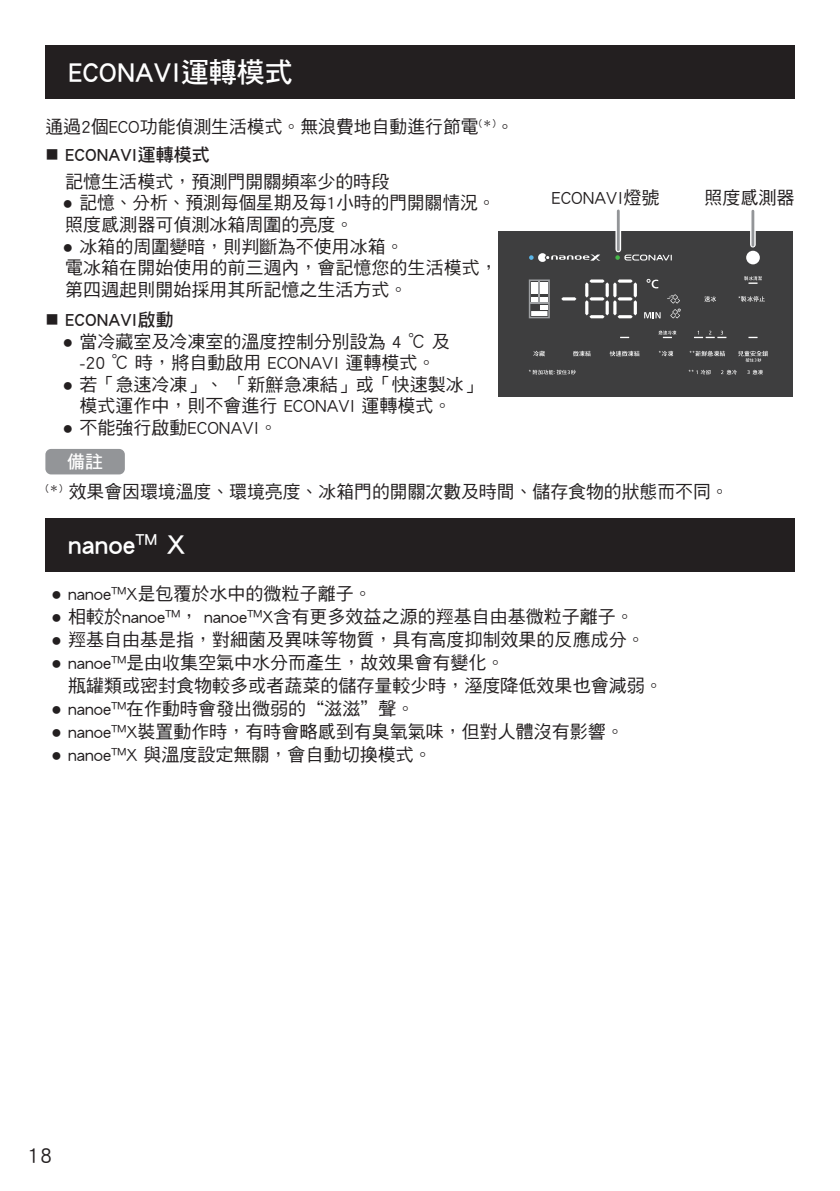
<style>
.page{position:relative;width:840px;height:1191px;background:#fff}
.page>*{position:absolute;margin:0;border:0;box-sizing:border-box;transform-origin:0 0}
.Head-02{font:28px "DF Hei Std W7";color:#fff}
.t1{font:22px "DF Hei Std W5";color:#231f20}
.BULLET{font:18px/21.6px "DF Hei Std W5";color:#231f20}
.Body_9_1{font:18px "DF Hei Std W5";color:#231f20}
.t2{font:18px "DF Hei Std W7";color:#231f20}
.Body_9_1-2{font:18px "DF Hei Std W7";color:#fff}
.s1{font-family:"Arial"}
</style>
<div class="page">
<div style="left:45px;top:45px;width:749px;height:54px;background:#231f20"></div>
<div style="left:45px;top:449px;width:80px;height:25px;background:#939598;border-radius:6px"></div>
<div style="left:498px;top:231px;width:294px;height:165px;background:#3e3e3f"></div>
<div style="left:745px;top:251px;width:14px;height:13px;background:#fff;border-radius:50%"></div>
<svg style="left:601px;top:279px;width:80px;height:39px"></svg>
<hr style="left:585px;top:282px;width:3px;height:15px;background:#fff;border-radius:2px">
<hr style="left:585px;top:300px;width:3px;height:15px;background:#fff;border-radius:2px">
<hr style="left:605px;top:300px;width:3px;height:15px;background:#fff;border-radius:2px">
<hr style="left:605px;top:282px;width:3px;height:15px;background:#fff;border-radius:2px">
<hr style="left:589px;top:297px;width:15px;height:3px;background:#fff;border-radius:2px">
<svg style="left:589px;top:279px;width:15px;height:4px"></svg>
<hr style="left:589px;top:315px;width:15px;height:3px;background:#fff;border-radius:2px">
<hr style="left:561px;top:297px;width:15px;height:3px;background:#fff;border-radius:2px">
<hr style="left:613px;top:282px;width:3px;height:15px;background:#fff;border-radius:2px">
<hr style="left:613px;top:300px;width:3px;height:15px;background:#fff;border-radius:2px">
<hr style="left:633px;top:300px;width:3px;height:15px;background:#fff;border-radius:2px">
<hr style="left:633px;top:282px;width:3px;height:15px;background:#fff;border-radius:2px">
<hr style="left:617px;top:297px;width:15px;height:3px;background:#fff;border-radius:2px">
<svg style="left:617px;top:279px;width:15px;height:4px"></svg>
<hr style="left:617px;top:315px;width:15px;height:3px;background:#fff;border-radius:2px">
<svg style="left:615px;top:255px;width:56px;height:5px"></svg>
<svg style="left:529px;top:253px;width:71px;height:9px"></svg>
<svg style="left:704px;top:296px;width:11px;height:6px"></svg>
<svg style="left:573px;top:351px;width:17px;height:5px"></svg>
<svg style="left:533px;top:351px;width:11px;height:5px"></svg>
<svg style="left:609px;top:351px;width:30px;height:5px"></svg>
<svg style="left:659px;top:351px;width:14px;height:5px"></svg>
<svg style="left:689px;top:351px;width:35px;height:5px"></svg>
<svg style="left:528px;top:279px;width:21px;height:39px"></svg>
<svg style="left:738px;top:351px;width:29px;height:11px"></svg>
<svg style="left:694px;top:331px;width:32px;height:7px"></svg>
<svg style="left:658px;top:330px;width:18px;height:8px"></svg>
<svg style="left:744px;top:276px;width:17px;height:8px"></svg>
<svg style="left:747px;top:370px;width:15px;height:4px"></svg>
<svg style="left:688px;top:370px;width:22px;height:4px"></svg>
<svg style="left:721px;top:370px;width:15px;height:4px"></svg>
<svg style="left:529px;top:370px;width:46px;height:4px"></svg>
<svg style="left:738px;top:296px;width:26px;height:6px"></svg>
<svg style="left:615px;top:211px;width:5px;height:38px"></svg>
<hr style="left:616px;top:211px;width:3px;height:39px;background:#939598">
<svg style="left:750px;top:211px;width:5px;height:34px"></svg>
<hr style="left:751px;top:211px;width:2px;height:34px;background:#939598">
<div style="left:45px;top:518px;width:749px;height:54px;background:#231f20"></div>
<p class="Head-02" style="left:68px;top:56px;width:226px">ECONAVI運轉模式</p>
<p class="Body_9_1" style="left:45px;top:117px;width:470px">通過2個ECO功能偵測生活模式。無浪費地自動進行節電<sup>(＊)</sup>。</p>
<p class="t2" style="left:65px;top:144px;width:146px">ECONAVI運轉模式</p>
<p class="Body_9_1" style="left:65px;top:172px;width:326px">記憶生活模式，預測門開關頻率少的時段</p>
<p class="BULLET" style="left:62px;top:192px;width:434px"><span class="s1">●</span> 記憶、分析、預測每個星期及每1小時的門開關情況。</p>
<p class="BULLET" style="left:65px;top:213px;width:289px">照度感測器可偵測冰箱周圍的亮度。</p>
<p class="BULLET" style="left:62px;top:235px;width:343px"><span class="s1">●</span> 冰箱的周圍變暗，則判斷為不使用冰箱。</p>
<p class="BULLET" style="left:65px;top:257px;width:434px">電冰箱在開始使用的前三週內，會記憶您的生活模式，第四週起則開始採用其所記憶之生活方式。</p>
<p class="t2" style="left:65px;top:310px;width:110px">ECONAVI啟動</p>
<p class="BULLET" style="left:62px;top:330px;width:388px;text-align:center"><span class="s1">●</span> 當冷藏室及冷凍室的溫度控制分別設為 4 ℃ 及-20 ℃ 時，將自動啟用 ECONAVI 運轉模式。</p>
<p class="BULLET" style="left:79px;top:373px;width:403px;text-indent:-17px"><span class="s1">●</span> 若「急速冷凍」、 「新鮮急凍結」或「快速製冰」模式運作中，則不會進行 ECONAVI 運轉模式。</p>
<p class="BULLET" style="left:62px;top:416px;width:216px"><span class="s1">●</span> 不能強行啟動ECONAVI。</p>
<p class="Body_9_1-2" style="left:67px;top:451px;width:37px">備註</p>
<p class="Body_9_1" style="left:45px;top:481px;width:684px"><sup>(＊)</sup> 效果會因環境溫度、環境亮度、冰箱門的開關次數及時間、儲存食物的狀態而不同。</p>
<p class="BULLET" style="left:551px;top:186px;width:109px">ECONAVI燈號</p>
<p class="BULLET" style="left:704px;top:187px;width:91px">照度感測器</p>
<p class="Head-02" style="left:68px;top:529px;width:119px">nanoe<sup>TM</sup> X</p>
<p class="BULLET" style="left:51px;top:582px;width:322px"><span class="s1">●</span> nanoe™X是包覆於水中的微粒子離子。</p>
<p class="BULLET" style="left:51px;top:605px;width:584px"><span class="s1">●</span> 相較於nanoe™， nanoe™X含有更多效益之源的羥基自由基微粒子離子。</p>
<p class="BULLET" style="left:51px;top:628px;width:595px"><span class="s1">●</span> 羥基自由基是指，對細菌及異味等物質，具有高度抑制效果的反應成分。</p>
<p class="BULLET" style="left:68px;top:651px;width:596px;line-height:23px;text-indent:-17px"><span class="s1">●</span> nanoe™是由收集空氣中水分而產生，故效果會有變化。<br>瓶罐類或密封食物較多或者蔬菜的儲存量較少時，溼度降低效果也會減弱。</p>
<p class="BULLET" style="left:51px;top:697px;width:364px"><span class="s1">●</span> nanoe™在作動時會發出微弱的“滋滋”聲。</p>
<p class="BULLET" style="left:51px;top:720px;width:574px"><span class="s1">●</span> nanoe™X裝置動作時，有時會略感到有臭氧氣味，但對人體沒有影響。</p>
<p class="BULLET" style="left:51px;top:743px;width:382px"><span class="s1">●</span> nanoe™X 與溫度設定無關，會自動切換模式。</p>
<p class="t1" style="left:28px;top:1142px;width:26px">18</p>
</div>
